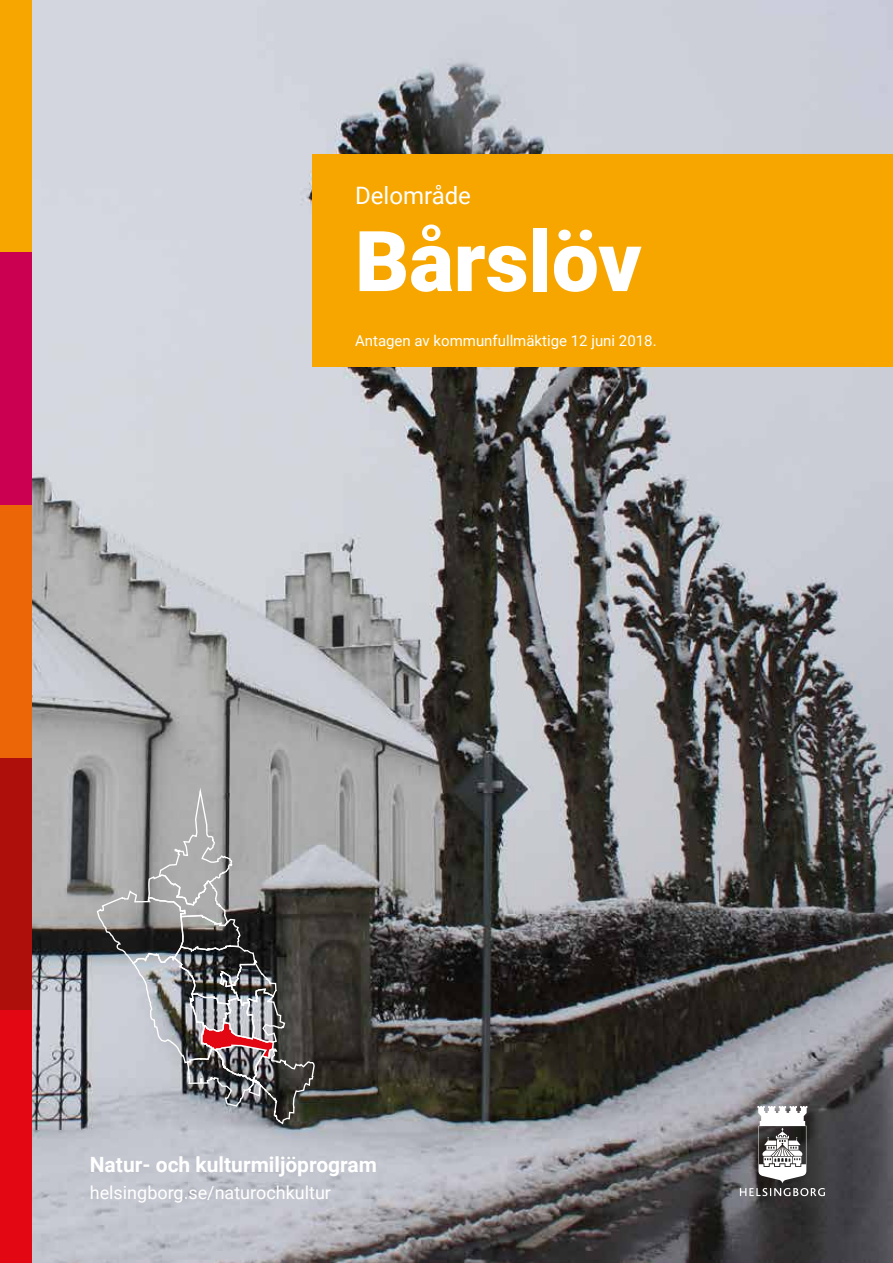
<style>
.page{position:relative;width:893px;height:1263px;background:#fff}
.page>*{position:absolute;margin:0;border:0;box-sizing:border-box;transform-origin:0 0}
.t1{font:900 84px "Roboto";color:#fff}
.t2{font:24px "Roboto";color:#fff}
.t3{font:700 21px "Roboto";color:#fff}
.t4{font:18px "Roboto";color:#fff}
.t5{font:15px "Roboto";color:#fff}
</style>
<div class="page">
<img style="left:31px;top:0;width:862px;height:1263px">
<div style="left:313px;top:154px;width:580px;height:213px;background:#f7a600"></div>
<svg style="left:740px;top:1106px;width:85px;height:90px"></svg>
<div style="left:0;top:0;width:31px;height:253px;background:#f7a600"></div>
<div style="left:0;top:253px;width:31px;height:252px;background:#cb0051"></div>
<div style="left:0;top:505px;width:31px;height:253px;background:#ec6608"></div>
<div style="left:0;top:758px;width:31px;height:252px;background:#ae0f0a"></div>
<div style="left:0;top:1010px;width:31px;height:253px;background:#e30613"></div>
<svg style="left:96px;top:784px;width:219px;height:371px"></svg>
<h2 class="t2" style="left:355px;top:179px;width:117px">Delområde</h2>
<h1 class="t1" style="left:355px;top:202px;width:288px">Bårslöv</h1>
<p class="t5" style="left:355px;top:330px;width:303px">Antagen av kommunfullmäktige 12 juni 2018.</p>
<h3 class="t3" style="left:90px;top:1150px;width:289px">Natur- och kulturmiljöprogram</h3>
<p class="t4" style="left:90px;top:1180px;width:243px">helsingborg.se/naturochkultur</p>
</div>
